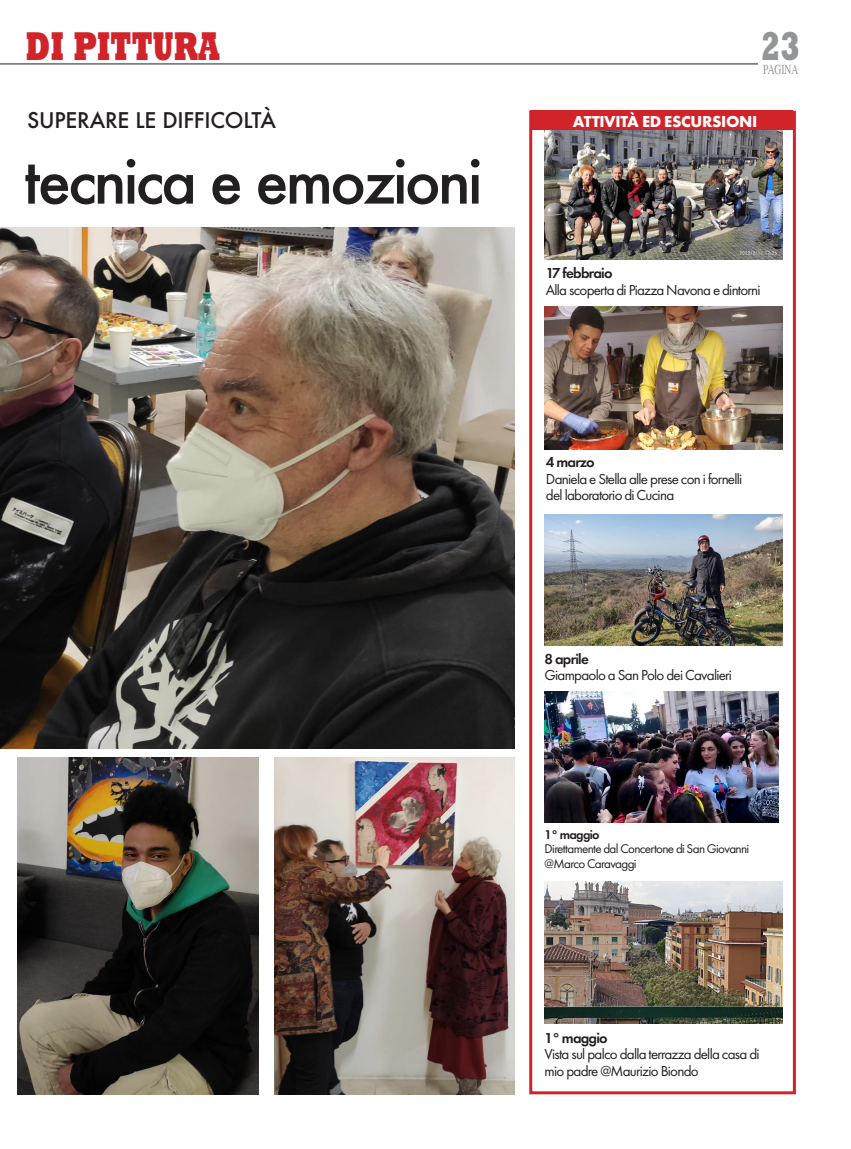
<style>
.page{position:relative;width:851px;height:1149px;background:#fff}
.page>*{position:absolute;margin:0;border:0;box-sizing:border-box;transform-origin:0 0}
.t1{font:500 60px "Futura";letter-spacing:-.05em;color:#231f20}
.t2{font:800 40.8px "Rockwell Std";color:#d1232a;scale:.7 1}
.t3{font:800 40.8px "Rockwell Std";color:#939598;scale:.7 1}
.t4{font:500 21px "Futura";letter-spacing:-.01em;color:#231f20}
.t5{font:700 16.5px "Futura PT";letter-spacing:-.02em;color:#fff}
.t6{font:15px/16.5px "Futura PT";letter-spacing:-.05em;color:#231f20}
.t7{font:600 15px "Futura PT";letter-spacing:-.05em;color:#231f20}
.t8{font:13.65px "Times";color:#939598;scale:.7 1}
.t9{font:13.05px "Futura PT";letter-spacing:-.05em;color:#231f20}
.t10{font:600 13.05px "Futura PT";letter-spacing:-.05em;color:#231f20}
</style>
<div class="page">
<img style="left:544px;top:129px;width:238px;height:131px">
<div style="left:529px;top:111px;width:266px;height:982px;border:3px solid #d1232a"></div>
<img style="left:0;top:227px;width:514px;height:521px">
<div style="left:530px;top:110px;width:262px;height:19px;background:#d1232a"></div>
<hr style="left:0;top:63px;width:757px;height:1px;background:#231f20">
<img style="left:275px;top:757px;width:239px;height:337px">
<img style="left:17px;top:757px;width:241px;height:337px">
<img style="left:544px;top:306px;width:238px;height:143px">
<img style="left:544px;top:514px;width:238px;height:131px">
<img style="left:544px;top:691px;width:234px;height:131px">
<img style="left:544px;top:881px;width:238px;height:142px">
<p class="t2" style="left:26px;top:21px;width:278px">DI PITTURA</p>
<p class="t3" style="left:760px;top:21px;width:58px">23</p>
<p class="t8" style="left:763px;top:56px;width:52px">PAGINA</p>
<h3 class="t4" style="left:27px;top:106px;width:250px">SUPERARE LE DIFFICOLTÀ</h3>
<p class="t5" style="left:573px;top:110px;width:186px">ATTIVITÀ ED ESCURSIONI</p>
<h1 class="t1" style="left:24px;top:140px;width:460px">tecnica e emozioni</h1>
<p class="t7" style="left:546px;top:264px;width:68px">17 febbraio</p>
<p class="t6" style="left:546px;top:281px;width:216px">Alla scoperta di Piazza Navona e dintorni</p>
<p class="t7" style="left:546px;top:452px;width:50px">4 marzo</p>
<p class="t6" style="left:546px;top:470px;width:198px">Daniela e Stella alle prese con i fornelli</p>
<p class="t6" style="left:546px;top:486px;width:130px">del laboratorio di Cucina</p>
<p class="t7" style="left:544px;top:649px;width:46px">8 aprile</p>
<p class="t6" style="left:544px;top:666px;width:189px">Giampaolo a San Polo dei Cavalieri</p>
<p class="t10" style="left:544px;top:826px;width:57px">1° maggio</p>
<p class="t9" style="left:544px;top:840px;width:206px">Direttamente dal Concertone di San Giovanni</p>
<p class="t9" style="left:544px;top:855px;width:94px">@Marco Caravaggi</p>
<p class="t7" style="left:544px;top:1028px;width:65px">1° maggio</p>
<p class="t6" style="left:544px;top:1045px;width:216px">Vista sul palco dalla terrazza della casa di mio padre @Maurizio Biondo</p>
</div>
